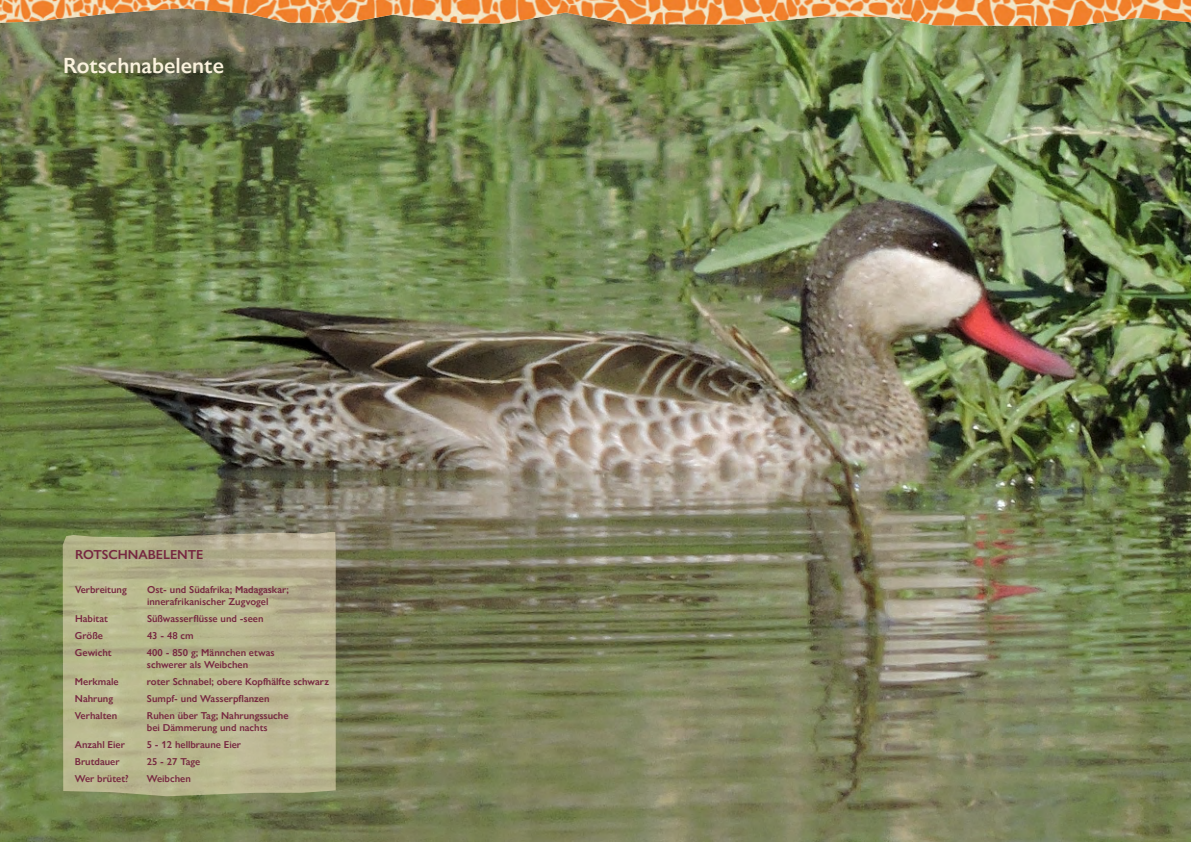
<style>
.page{position:relative;width:1191px;height:842px;background:#fff}
.page>*{position:absolute;margin:0;border:0;box-sizing:border-box;transform-origin:0 0}
.t1{font:600 22px "Gill Sans Nova";color:#fbf3de}
.t2{font:600 13px "Gill Sans Nova";color:#762740}
.t3{font:600 10px/12px "Gill Sans Nova";color:#762740}
</style>
<div class="page">
<img style="left:0;top:48px;width:1191px;height:794px">
<svg style="left:0;top:27px;width:1191px;height:21px;background:#737b56"></svg>
<img style="left:0;top:0;width:1191px;height:27px">
<svg style="left:63px;top:532px;width:273px;height:264px;background:#b5b48d"></svg>
<h1 class="t1" style="left:63px;top:48px;width:163px">Rotschnabelente</h1>
<h2 class="t2" style="left:75px;top:544px;width:130px">ROTSCHNABELENTE</h2>
<p class="t3" style="left:75px;top:583px;width:53px">Verbreitung</p>
<p class="t3" style="left:147px;top:583px;width:143px">Ost- und Südafrika; Madagaskar; innerafrikanischer Zugvogel</p>
<p class="t3" style="left:75px;top:612px;width:34px">Habitat</p>
<p class="t3" style="left:147px;top:612px;width:118px">Süßwasserflüsse und -seen</p>
<p class="t3" style="left:75px;top:629px;width:30px">Größe</p>
<p class="t3" style="left:147px;top:629px;width:48px">43 - 48 cm</p>
<p class="t3" style="left:75px;top:646px;width:38px">Gewicht</p>
<p class="t3" style="left:147px;top:646px;width:129px">400 - 850 g; Männchen etwas schwerer als Weibchen</p>
<p class="t3" style="left:75px;top:675px;width:45px">Merkmale</p>
<p class="t3" style="left:147px;top:675px;width:184px">roter Schnabel; obere Kopfhälfte schwarz</p>
<p class="t3" style="left:75px;top:692px;width:40px">Nahrung</p>
<p class="t3" style="left:147px;top:692px;width:124px">Sumpf- und Wasserpflanzen</p>
<p class="t3" style="left:75px;top:709px;width:44px">Verhalten</p>
<p class="t3" style="left:147px;top:709px;width:143px">Ruhen über Tag; Nahrungssuche bei Dämmerung und nachts</p>
<p class="t3" style="left:75px;top:738px;width:52px">Anzahl Eier</p>
<p class="t3" style="left:147px;top:738px;width:96px">5 - 12 hellbraune Eier</p>
<p class="t3" style="left:75px;top:755px;width:46px">Brutdauer</p>
<p class="t3" style="left:147px;top:755px;width:55px">25 - 27 Tage</p>
<p class="t3" style="left:75px;top:772px;width:55px">Wer brütet?</p>
<p class="t3" style="left:147px;top:772px;width:46px">Weibchen</p>
</div>
